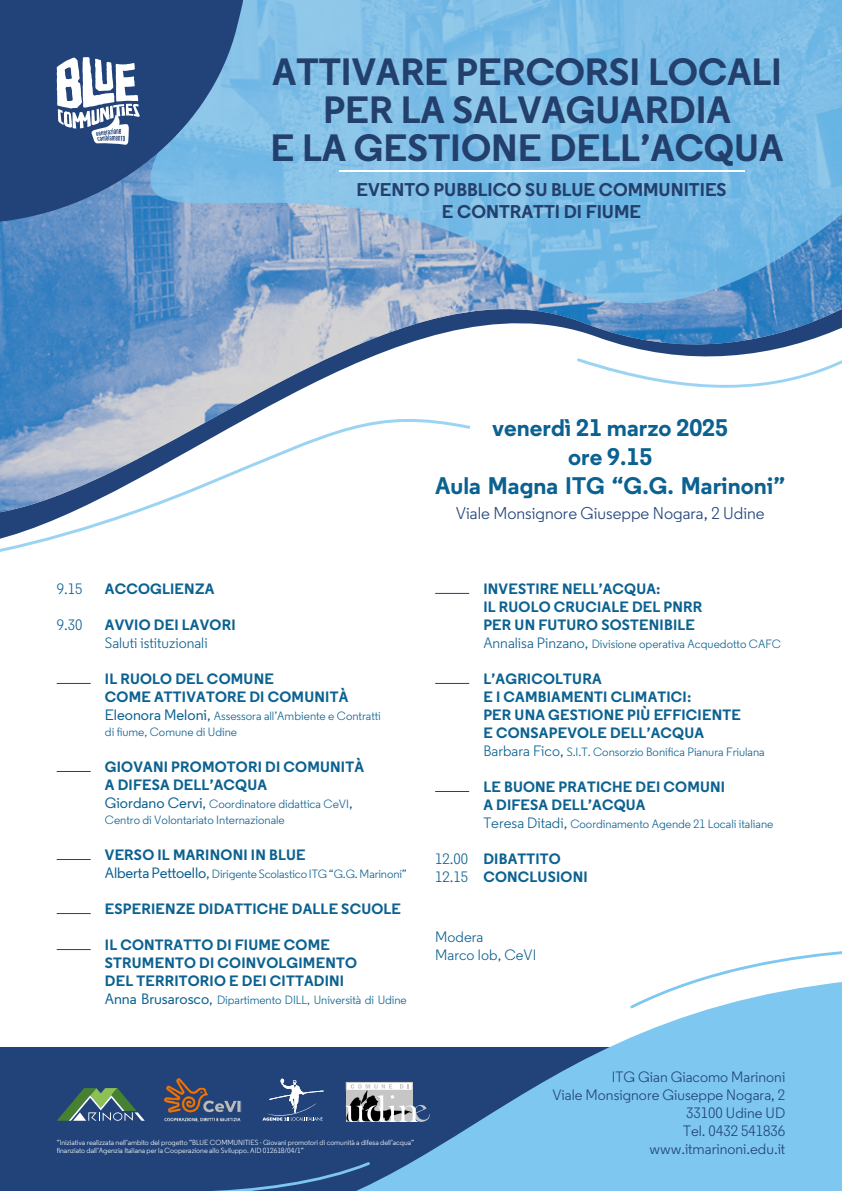
<style>
.page{position:relative;width:842px;height:1191px;background:#fff}
.page>*{position:absolute;margin:0;border:0;box-sizing:border-box;transform-origin:0 0}
.t1{font:700 38px/38px "Regular";color:#233f6c;text-align:center}
.t2{font:700 24px/28.8px "Regular";color:#0b6190;text-align:center}
.t3{font:700 18.5px/22.1px "Regular";color:#233f6c;text-align:center}
.t4{font:17px "Regular";color:#21437a}
.t5{font:700 15px/18px "Regular";letter-spacing:.015em;color:#0b6190}
.t6{font:15px/18px "Regular";color:#21437a;text-align:right}
.t7{font:15px/18px "Regular";color:#0b6190}
.t8{font:12px/16px "Regular";color:#0b6190}
.t9{font:7.4px/8.5px "Regular";letter-spacing:-.005em;color:#fff}
.s1{font-weight:500;font-size:15px}
.s2{font-size:15px}
.s3{font-weight:400}
</style>
<div class="page">
<div style="left:0;top:1047px;width:842px;height:144px;background:#21437a"></div>
<svg style="left:262px;top:1008px;width:580px;height:183px;fill:#7ec7f0"></svg>
<svg style="left:213px;top:1162px;width:157px;height:29px"></svg>
<svg style="left:630px;top:951px;width:212px;height:57px"></svg>
<hr style="left:57px;top:683px;width:34px;height:1px;background:#21437a">
<hr style="left:57px;top:771px;width:34px;height:1px;background:#21437a">
<hr style="left:57px;top:859px;width:34px;height:1px;background:#21437a">
<hr style="left:57px;top:913px;width:34px;height:1px;background:#21437a">
<hr style="left:57px;top:949px;width:34px;height:1px;background:#21437a">
<hr style="left:435px;top:593px;width:34px;height:1px;background:#21437a">
<hr style="left:435px;top:683px;width:34px;height:1px;background:#21437a">
<hr style="left:435px;top:791px;width:34px;height:1px;background:#21437a">
<img style="left:0;top:224px;width:842px;height:194px">
<svg style="left:149px;top:0;width:693px;height:304px;background:#7cb7e0"></svg>
<hr style="left:339px;top:171px;width:405px;height:1px;background:#fff">
<svg style="left:0;top:0;width:247px;height:224px;background:#3d6699"></svg>
<svg style="left:0;top:418px;width:471px;height:134px"></svg>
<svg style="left:577px;top:356px;width:265px;height:33px"></svg>
<svg style="left:57px;top:1088px;width:87px;height:32px"></svg>
<svg style="left:57px;top:57px;width:83px;height:88px"></svg>
<img style="left:164px;top:1078px;width:78px;height:44px">
<svg style="left:262px;top:1078px;width:62px;height:42px"></svg>
<div style="left:346px;top:1082px;width:67px;height:8px;border:1px solid #c6c6c6"></div>
<svg style="left:345px;top:1084px;width:85px;height:37px"></svg>
<h1 class="t1" style="left:271px;top:52px;width:514px">ATTIVARE PERCORSI LOCALI<br>PER LA SALVAGUARDIA<br>E LA GESTIONE DELL’ACQUA</h1>
<p class="t3" style="left:356px;top:178px;width:372px">EVENTO PUBBLICO SU BLUE COMMUNITIES<br>E CONTRATTI DI FIUME</p>
<p class="t7" style="left:57px;top:579px;width:27px">9.15</p>
<p class="t5" style="left:105px;top:579px;width:111px">ACCOGLIENZA</p>
<p class="t7" style="left:57px;top:615px;width:27px">9.30</p>
<p class="t5" style="left:105px;top:615px;width:132px">AVVIO DEI LAVORI</p>
<p class="t7" style="left:105px;top:633px;width:104px">Saluti istituzionali</p>
<p class="t5" style="left:105px;top:669px;width:245px">IL RUOLO DEL COMUNE<br>COME ATTIVATORE DI COMUNITÀ</p>
<p class="t8" style="left:105px;top:707px;width:277px"><span class="s1">Eleonora Meloni</span><span class="s2">,</span> Assessora all’Ambiente e Contratti di fiume, Comune di Udine</p>
<p class="t5" style="left:105px;top:757px;width:261px">GIOVANI PROMOTORI DI COMUNITÀ<br>A DIFESA DELL’ACQUA</p>
<p class="t8" style="left:105px;top:795px;width:249px"><span class="s1">Giordano Cervi</span><span class="s2">,</span> Coordinatore didattica CeVI<span class="s2">,<br></span>Centro di Volontariato Internazionale</p>
<p class="t5" style="left:105px;top:845px;width:202px">VERSO IL MARINONI IN BLUE</p>
<p class="t8" style="left:105px;top:865px;width:303px"><span class="s1">Alberta Pettoello</span><span class="s2">,</span> Dirigente Scolastico ITG “G.G. Marinoni”</p>
<p class="t5" style="left:105px;top:899px;width:298px">ESPERIENZE DIDATTICHE DALLE SCUOLE</p>
<p class="t5" style="left:105px;top:935px;width:254px">IL CONTRATTO DI FIUME COME<br>STRUMENTO DI COINVOLGIMENTO<br>DEL TERRITORIO E DEI CITTADINI</p>
<p class="t8" style="left:105px;top:991px;width:303px"><span class="s1">Anna Brusarosco</span><span class="s2">,</span> Dipartimento DILL, Università di Udine</p>
<h2 class="t2" style="left:435px;top:413px;width:352px">venerdì 21 marzo 2025<br>ore 9.15<br>Aula Magna ITG “G.G. Marinoni”</h2>
<p class="t4" style="left:456px;top:502px;width:310px">Viale Monsignore Giuseppe Nogara, 2 Udine</p>
<p class="t5" style="left:483px;top:579px;width:220px">INVESTIRE NELL’ACQUA:<br>IL RUOLO CRUCIALE DEL PNRR<br>PER UN FUTURO SOSTENIBILE</p>
<p class="t8" style="left:483px;top:635px;width:299px"><span class="s2">Annalisa Pinzano,</span> Divisione operativa Acquedotto CAFC</p>
<p class="t5" style="left:483px;top:669px;width:259px">L’AGRICOLTURA<br>E I CAMBIAMENTI CLIMATICI:<br>PER UNA GESTIONE PIÙ EFFICIENTE<br>E CONSAPEVOLE DELL’ACQUA</p>
<p class="t8" style="left:483px;top:743px;width:283px"><span class="s2">Barbara Fico,</span> S.I.T. Consorzio Bonifica Pianura Friulana</p>
<p class="t5" style="left:483px;top:777px;width:243px">LE BUONE PRATICHE DEI COMUNI<br>A DIFESA DELL’ACQUA</p>
<p class="t8" style="left:483px;top:815px;width:292px"><span class="s2">Teresa Ditadi,</span> Coordinamento Agende 21 Locali italiane</p>
<p class="t5" style="left:435px;top:849px;width:154px"><span class="s3">12.00</span> DIBATTITO<br><span class="s3">12.15</span> CONCLUSIONI</p>
<p class="t7" style="left:435px;top:927px;width:103px">Modera<br>Marco Iob, CeVI</p>
<p class="t9" style="left:57px;top:1138px;width:359px">“Iniziativa realizzata nell’ambito del progetto “BLUE COMMUNITIES - Giovani promotori di comunità a difesa dell’acqua” finanziato dall’Agenzia Italiana per la Cooperazione allo Sviluppo. AID 012618/04/1”</p>
<p class="t6" style="left:552px;top:1067px;width:234px">ITG Gian Giacomo Marinoni<br>Viale Monsignore Giuseppe Nogara, 2<br>33100 Udine UD<br>Tel. 0432 541836 www.itmarinoni.edu.it</p>
</div>
